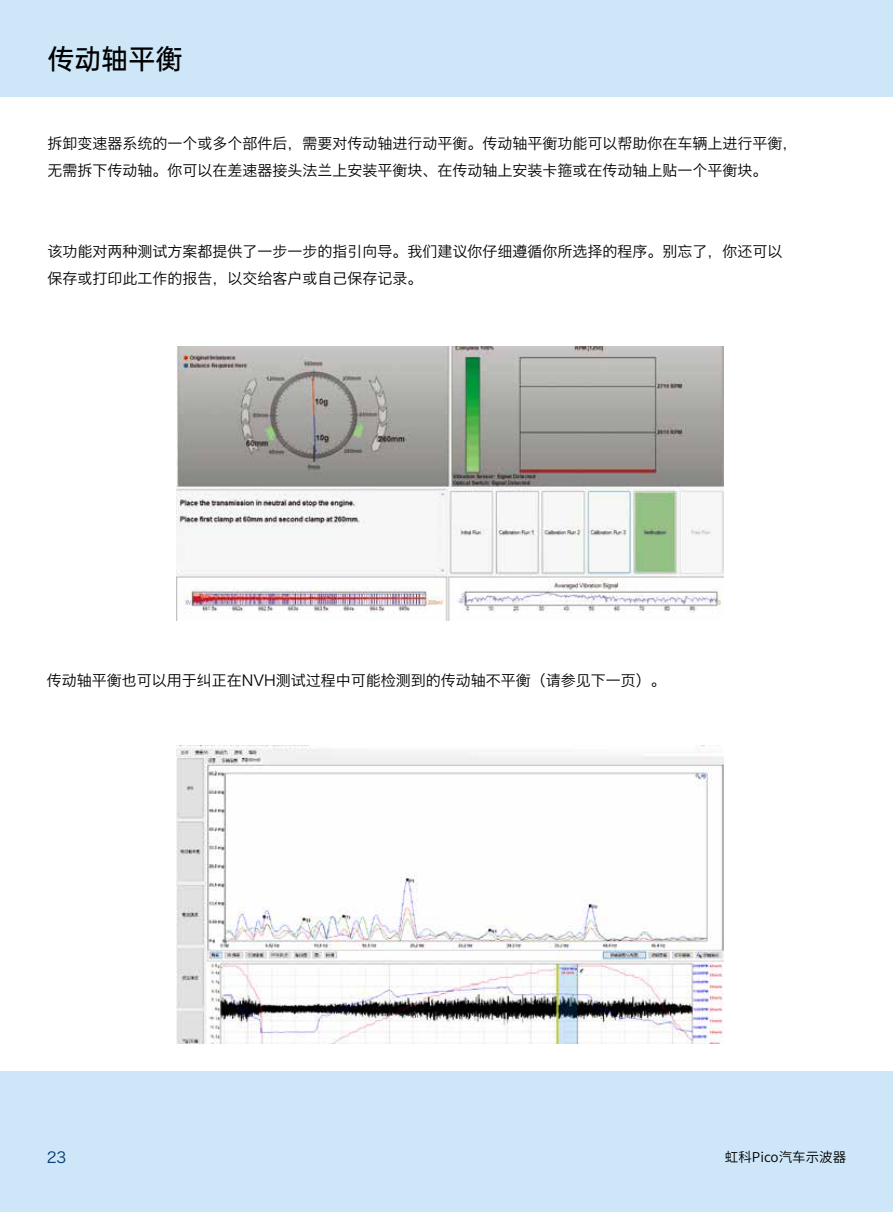
<style>
.page{position:relative;width:893px;height:1212px;background:#fff}
.page>*{position:absolute;margin:0;border:0;box-sizing:border-box;transform-origin:0 0}
.t1{font:27px "OPPO Sans M";color:#000}
.t2{font:15px/27px "Hiragino Sans GB W3";color:#000}
.t3{font:15px "Hiragino Sans GB W3";color:#00366b}
.t4{font:13.5px "Source Han Sans CN";color:#000}
</style>
<div class="page">
<div style="left:0;top:1072px;width:893px;height:140px;background:#cee7f8"></div>
<div style="left:0;top:0;width:893px;height:97px;background:#cee7f8"></div>
<img style="left:177px;top:347px;width:547px;height:273px">
<img style="left:177px;top:745px;width:547px;height:298px">
<h1 class="t1" style="left:47px;top:36px;width:136px">传动轴平衡</h1>
<p class="t2" style="left:47px;top:129px;width:751px">拆卸变速器系统的一个或多个部件后，需要对传动轴进行动平衡。传动轴平衡功能可以帮助你在车辆上进行平衡，无需拆下传动轴。你可以在差速器接头法兰上安装平衡块、在传动轴上安装卡箍或在传动轴上贴一个平衡块。</p>
<p class="t2" style="left:47px;top:237px;width:736px">该功能对两种测试方案都提供了一步一步的指引向导。我们建议你仔细遵循你所选择的程序。别忘了，你还可以保存或打印此工作的报告，以交给客户或自己保存记录。</p>
<p class="t2" style="left:47px;top:667px;width:621px">传动轴平衡也可以用于纠正在NVH测试过程中可能检测到的传动轴不平衡（请参见下一页）。</p>
<p class="t3" style="left:47px;top:1148px;width:21px">23</p>
<p class="t4" style="left:725px;top:1149px;width:123px">虹科Pico汽车示波器</p>
</div>
